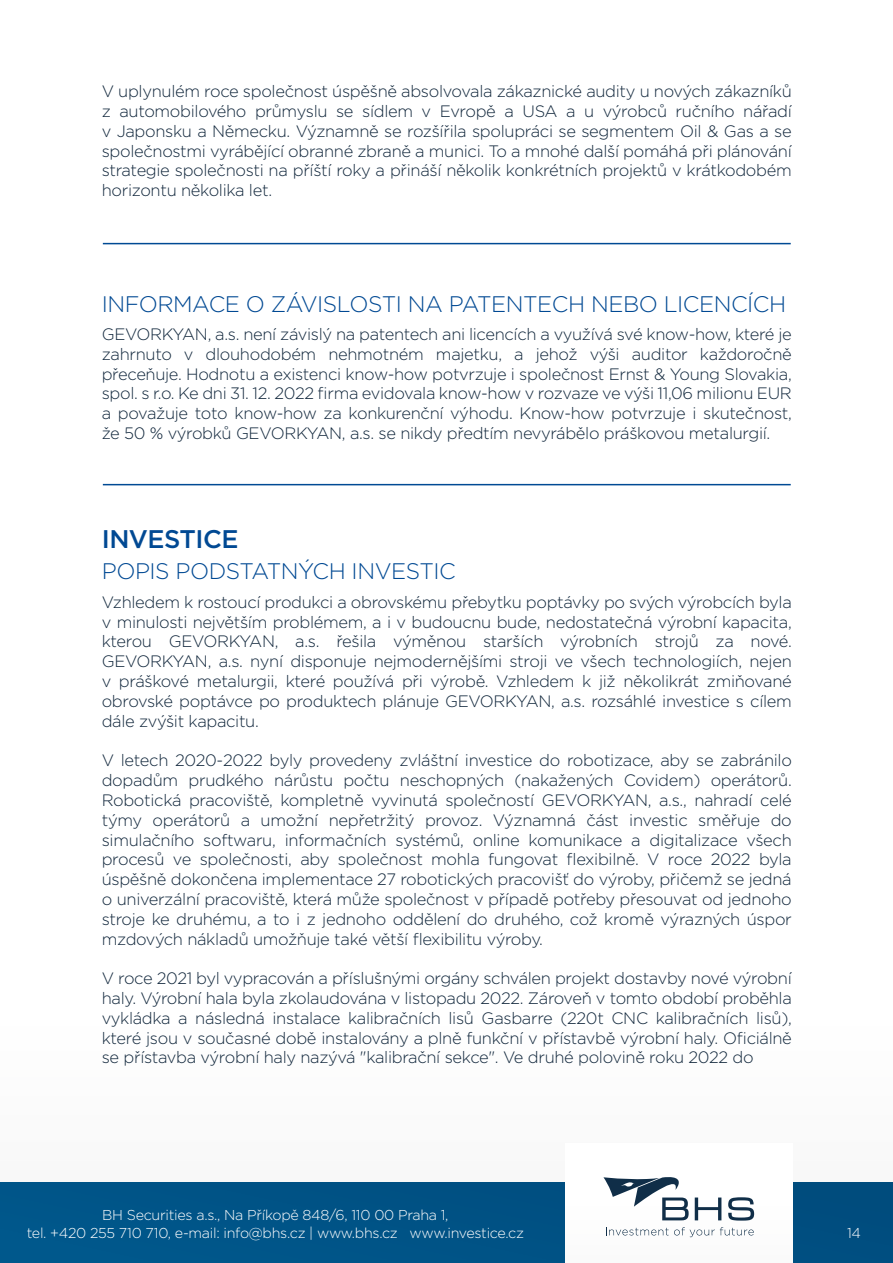
<style>
.page{position:relative;width:893px;height:1263px;background:#fff}
.page>*{position:absolute;margin:0;border:0;box-sizing:border-box;transform-origin:0 0}
.t1{font:500 25.5px "Gotham";letter-spacing:-.02em;color:#014993}
.t2{font:300 22.5px "Gotham";letter-spacing:-.02em;color:#014993}
.t3{font:300 16.5px/19.8px "Gotham";letter-spacing:-.02em;color:#11273c;text-align:justify}
.t4{font:300 14.25px/17.1px "Gotham";letter-spacing:-.02em;color:#fff;text-align:center}
</style>
<div class="page">
<div style="left:0;top:1182px;width:893px;height:81px;background:#005386"></div>
<div style="left:565px;top:1144px;width:227px;height:119px;background:#fff"></div>
<svg style="left:695px;top:1197px;width:26px;height:23px"></svg>
<svg style="left:728px;top:1197px;width:26px;height:23px"></svg>
<svg style="left:603px;top:1177px;width:86px;height:43px"></svg>
<svg style="left:606px;top:1227px;width:148px;height:10px"></svg>
<hr style="left:103px;top:243px;width:688px;height:1px;background:#004a94">
<hr style="left:103px;top:484px;width:688px;height:1px;background:#004a94">
<p class="t3" style="left:102px;top:81px;width:692px">V uplynulém roce společnost úspěšně absolvovala zákaznické audity u nových zákazníků z automobilového průmyslu se sídlem v Evropě a USA a u výrobců ručního nářadí v Japonsku a Německu. Významně se rozšířila spolupráci se segmentem Oil &amp; Gas a se společnostmi vyrábějící obranné zbraně a munici. To a mnohé další pomáhá při plánování strategie společnosti na příští roky a přináší několik konkrétních projektů v krátkodobém horizontu několika let.</p>
<h2 class="t2" style="left:102px;top:289px;width:686px">INFORMACE O ZÁVISLOSTI NA PATENTECH NEBO LICENCÍCH</h2>
<p class="t3" style="left:102px;top:324px;width:692px">GEVORKYAN, a.s. není závislý na patentech ani licencích a využívá své know-how, které je zahrnuto v dlouhodobém nehmotném majetku, a jehož výši auditor každoročně přeceňuje. Hodnotu a existenci know-how potvrzuje i společnost Ernst &amp; Young Slovakia, spol. s r.o. Ke dni 31. 12. 2022 firma evidovala know-how v rozvaze ve výši 11,06 milionu EUR a považuje toto know-how za konkurenční výhodu. Know-how potvrzuje i skutečnost, že 50 % výrobků GEVORKYAN, a.s. se nikdy předtím nevyrábělo práškovou metalurgií.</p>
<h1 class="t1" style="left:102px;top:522px;width:138px">INVESTICE</h1>
<h2 class="t2" style="left:102px;top:557px;width:356px">POPIS PODSTATNÝCH INVESTIC</h2>
<p class="t3" style="left:102px;top:592px;width:692px">Vzhledem k rostoucí produkci a obrovskému přebytku poptávky po svých výrobcích byla v minulosti největším problémem, a i v budoucnu bude, nedostatečná výrobní kapacita, kterou GEVORKYAN, a.s. řešila výměnou starších výrobních strojů za nové.<br>GEVORKYAN, a.s. nyní disponuje nejmodernějšími stroji ve všech technologiích, nejen v práškové metalurgii, které používá při výrobě. Vzhledem k již několikrát zmiňované obrovské poptávce po produktech plánuje GEVORKYAN, a.s. rozsáhlé investice s cílem dále zvýšit kapacitu.</p>
<p class="t3" style="left:102px;top:750px;width:692px">V letech 2020-2022 byly provedeny zvláštní investice do robotizace, aby se zabránilo dopadům prudkého nárůstu počtu neschopných (nakažených Covidem) operátorů.<br>Robotická pracoviště, kompletně vyvinutá společností GEVORKYAN, a.s., nahradí celé týmy operátorů a umožní nepřetržitý provoz. Významná část investic směřuje do simulačního softwaru, informačních systémů, online komunikace a digitalizace všech procesů ve společnosti, aby společnost mohla fungovat flexibilně. V roce 2022 byla úspěšně dokončena implementace 27 robotických pracovišť do výroby, přičemž se jedná o univerzální pracoviště, která může společnost v případě potřeby přesouvat od jednoho stroje ke druhému, a to i z jednoho oddělení do druhého, což kromě výrazných úspor mzdových nákladů umožňuje také větší flexibilitu výroby.</p>
<p class="t3" style="left:102px;top:968px;width:692px">V roce 2021 byl vypracován a příslušnými orgány schválen projekt dostavby nové výrobní haly. Výrobní hala byla zkolaudována v listopadu 2022. Zároveň v tomto období proběhla vykládka a následná instalace kalibračních lisů Gasbarre (220t CNC kalibračních lisů), které jsou v současné době instalovány a plně funkční v přístavbě výrobní haly. Oficiálně se přístavba výrobní haly nazývá "kalibrační sekce". Ve druhé polovině roku 2022 do</p>
<p class="t4" style="left:27px;top:1206px;width:499px">BH Securities a.s., Na Příkopě 848/6, 110 00 Praha 1,<br>tel. +420 255 710 710, e-mail: info@bhs.cz | www.bhs.cz www.investice.cz</p>
<p class="t4" style="left:847px;top:1223px;width:15px">14</p>
</div>
